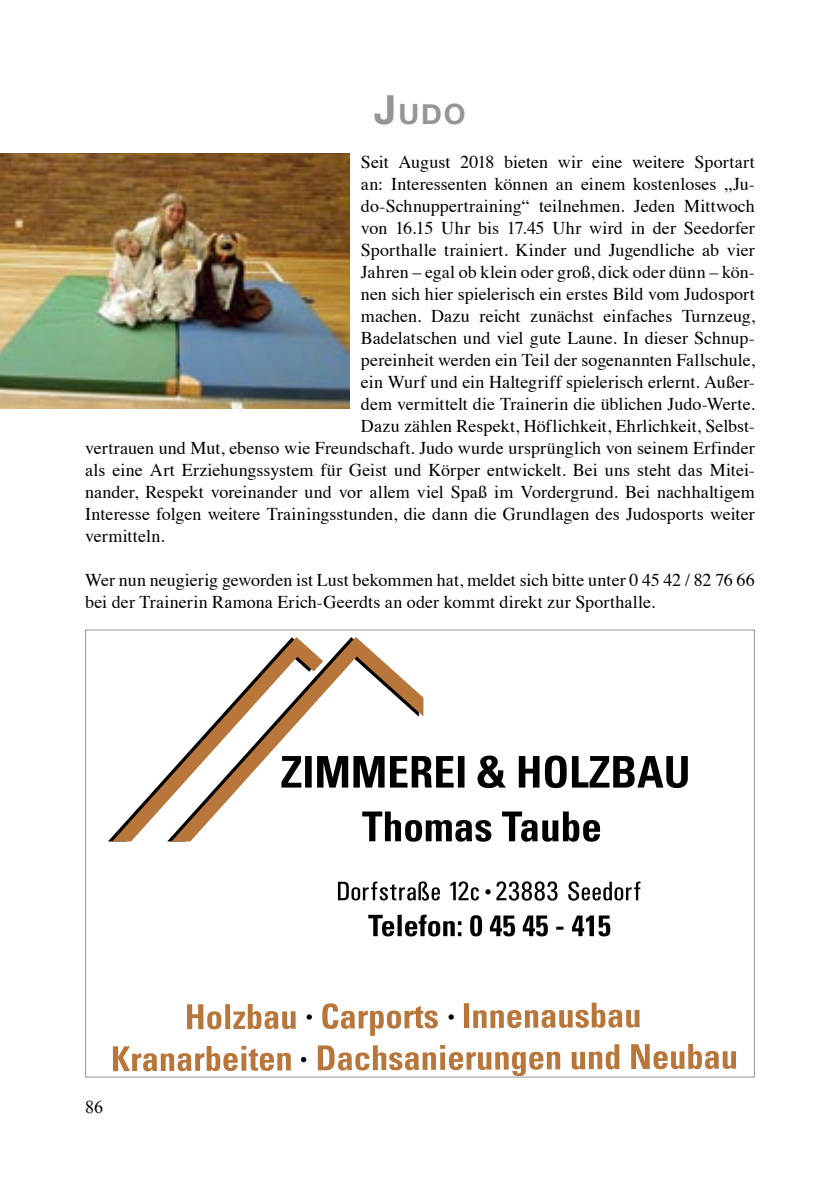
<style>
.page{position:relative;width:840px;height:1191px;background:#fff}
.page>*{position:absolute;margin:0;border:0;box-sizing:border-box;transform-origin:0 0}
.t1{font:700 28px "Helvetica Neue";color:#939598}
.t2{font:18px/22px "Times";letter-spacing:.005em;color:#000}
.t3{font:18px "Times New Roman";color:#000}
.s1{font-size:40px}
</style>
<div class="page">
<img style="left:0;top:153px;width:349px;height:256px">
<svg style="left:368px;top:914px;width:242px;height:22px"></svg>
<svg style="left:338px;top:881px;width:302px;height:19px"></svg>
<svg style="left:187px;top:1002px;width:452px;height:33px"></svg>
<svg style="left:113px;top:1044px;width:622px;height:31px"></svg>
<svg style="left:423px;top:755px;width:264px;height:33px"></svg>
<svg style="left:425px;top:811px;width:174px;height:30px"></svg>
<svg style="left:112px;top:771px;width:59px;height:70px"></svg>
<svg style="left:171px;top:637px;width:252px;height:204px"></svg>
<h1 class="t1" style="left:374px;top:89px;width:93px"><span class="s1">J</span>udo</h1>
<p class="t2" style="left:361px;top:149px;width:395px">Seit August 2018 bieten wir eine weitere Sportart</p>
<p class="t2" style="left:361px;top:171px;width:395px">an: Interessenten können an einem kostenloses „Ju-</p>
<p class="t2" style="left:361px;top:193px;width:395px">do-Schnuppertraining“ teilnehmen. Jeden Mittwoch</p>
<p class="t2" style="left:361px;top:215px;width:395px">von 16.15 Uhr bis 17.45 Uhr wird in der Seedorfer</p>
<p class="t2" style="left:361px;top:237px;width:395px">Sporthalle trainiert. Kinder und Jugendliche ab vier</p>
<p class="t2" style="left:361px;top:259px;width:395px">Jahren – egal ob klein oder groß, dick oder dünn – kön-</p>
<p class="t2" style="left:361px;top:281px;width:395px">nen sich hier spielerisch ein erstes Bild vom Judosport</p>
<p class="t2" style="left:361px;top:303px;width:395px">machen. Dazu reicht zunächst einfaches Turnzeug,</p>
<p class="t2" style="left:361px;top:325px;width:395px">Badelatschen und viel gute Laune. In dieser Schnup-</p>
<p class="t2" style="left:361px;top:347px;width:395px">pereinheit werden ein Teil der sogenannten Fallschule,</p>
<p class="t2" style="left:361px;top:369px;width:395px">ein Wurf und ein Haltegriff spielerisch erlernt. Außer-</p>
<p class="t2" style="left:361px;top:391px;width:395px">dem vermittelt die Trainerin die üblichen Judo-Werte.</p>
<p class="t2" style="left:361px;top:413px;width:395px">Dazu zählen Respekt, Höflichkeit, Ehrlichkeit, Selbst-</p>
<p class="t2" style="left:85px;top:435px;width:670px">vertrauen und Mut, ebenso wie Freundschaft. Judo wurde ursprünglich von seinem Erfinder</p>
<p class="t2" style="left:85px;top:457px;width:670px">als eine Art Erziehungssystem für Geist und Körper entwickelt. Bei uns steht das Mitei-</p>
<p class="t2" style="left:85px;top:479px;width:671px">nander, Respekt voreinander und vor allem viel Spaß im Vordergrund. Bei nachhaltigem</p>
<p class="t2" style="left:85px;top:501px;width:670px">Interesse folgen weitere Trainingsstunden, die dann die Grundlagen des Judosports weiter</p>
<p class="t2" style="left:85px;top:523px;width:81px">vermitteln.</p>
<p class="t2" style="left:85px;top:567px;width:670px">Wer nun neugierig geworden ist Lust bekommen hat, meldet sich bitte unter 0 45 42 / 82 76 66 bei der Trainerin Ramona Erich-Geerdts an oder kommt direkt zur Sporthalle.</p>
<p class="t3" style="left:85px;top:1094px;width:19px">86</p>
</div>
